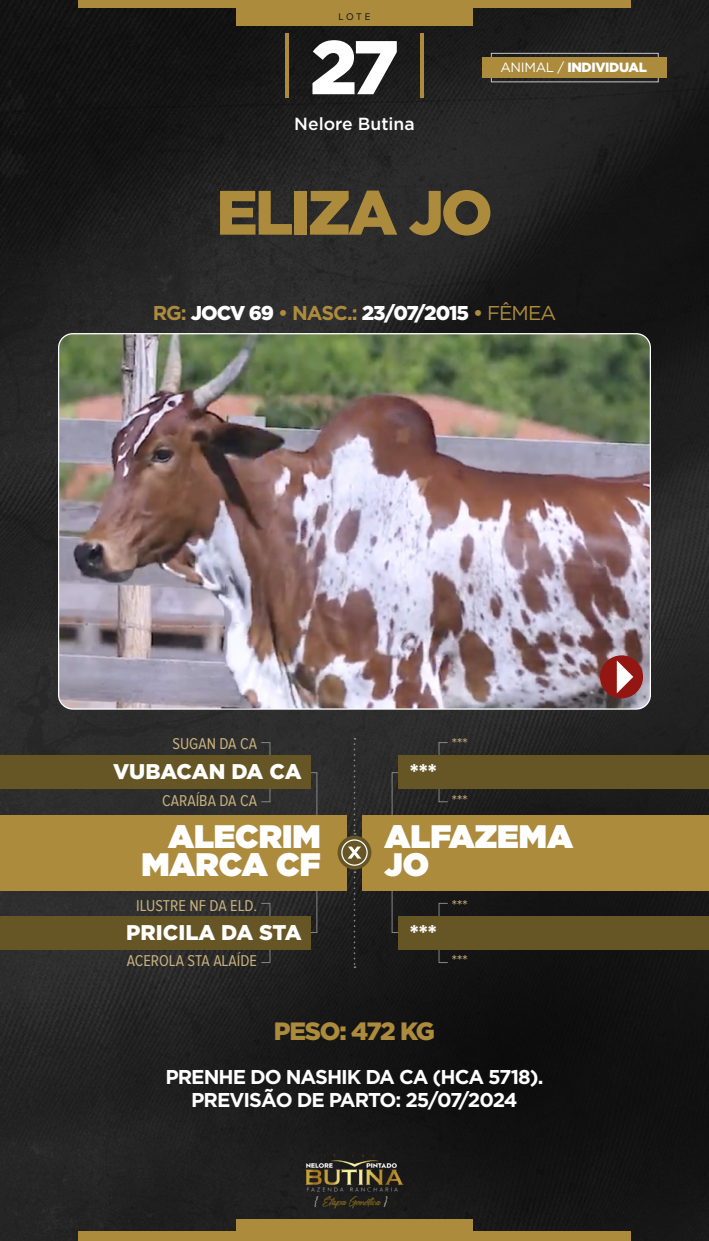
<style>
.page{position:relative;width:709px;height:1241px;background:#fff}
.page>*{position:absolute;margin:0;border:0;box-sizing:border-box;transform-origin:0 0}
.t1{font:900 75.88px "Gotham";color:#fff}
.t2{font:900 62.5px "Gotham";letter-spacing:-.05em;color:#ac8b3d}
.t3{font:900 32.5px/28.8px "Gotham";color:#fff}
.t4{font:900 25px "Gotham";letter-spacing:-.055em;color:#ac8b3d}
.t5{font:900 21.25px "Gotham";color:#fff}
.t6{font:700 20px/23.2px "Gotham";letter-spacing:-.05em;color:#fff;text-align:center}
.t7{font:900 20px "Gotham";letter-spacing:-.05em;color:#fff}
.t8{font:500 17.5px "Gotham";color:#fff}
.t9{font:16.25px "Proxima Nova Cond";color:#c8b17c}
.t10{font:900 13.38px "Gotham";letter-spacing:-.025em;color:#fff}
.t11{font:10px "Proxima Nova";color:#171717}
.s1{font-weight:400}
.s2{font-weight:700;color:#ac8b3d}
.s3{font-weight:400;color:#ac8b3d}
</style>
<div class="page">
<img style="left:0;top:0;width:709px;height:1240px">
<svg style="left:78px;top:0;width:553px;height:26px;background:#705c2d"></svg>
<svg style="left:78px;top:1218px;width:553px;height:22px;background:#796331"></svg>
<svg style="left:482px;top:53px;width:185px;height:29px;background:#8d753d"></svg>
<svg style="left:0;top:737px;width:709px;height:230px;background:#61522c"></svg>
<svg style="left:285px;top:34px;width:4px;height:64px"></svg>
<svg style="left:420px;top:34px;width:4px;height:64px"></svg>
<img style="left:287px;top:1141px;width:135px;height:78px">
<img style="left:59px;top:333px;width:591px;height:376px">
<div style="left:600px;top:655px;width:43px;height:43px;background:#941612;border-radius:50%"></div>
<svg style="left:617px;top:660px;width:16px;height:33px"></svg>
<p class="t11" style="left:338px;top:11px;width:33px">LOTE</p>
<h1 class="t1" style="left:310px;top:23px;width:90px">27</h1>
<p class="t8" style="left:294px;top:114px;width:122px">Nelore Butina</p>
<p class="t10" style="left:500px;top:59px;width:148px"><span class="s1">ANIMAL /</span> INDIVIDUAL</p>
<h2 class="t2" style="left:216px;top:176px;width:278px">ELIZA JO</h2>
<p class="t7" style="left:153px;top:301px;width:405px"><span class="s2">RG:</span> JOCV 69 <span class="s2">• NASC.:</span> 23/07/2015 <span class="s2">•</span> <span class="s3">FÊMEA</span></p>
<p class="t9" style="left:172px;top:734px;width:86px">SUGAN DA CA</p>
<p class="t9" style="left:452px;top:734px;width:17px">***</p>
<h3 class="t5" style="left:113px;top:758px;width:190px">VUBACAN DA CA</h3>
<h3 class="t5" style="left:410px;top:758px;width:29px">***</h3>
<p class="t9" style="left:162px;top:791px;width:96px">CARAÍBA DA CA</p>
<p class="t9" style="left:452px;top:791px;width:17px">***</p>
<h3 class="t3" style="left:141px;top:820px;width:181px;text-align:right">ALECRIM<br>MARCA CF</h3>
<h3 class="t3" style="left:384px;top:820px;width:190px">ALFAZEMA<br>JO</h3>
<p class="t9" style="left:136px;top:896px;width:122px">ILUSTRE NF DA ELD.</p>
<p class="t9" style="left:452px;top:896px;width:17px">***</p>
<h3 class="t5" style="left:126px;top:920px;width:177px">PRICILA DA STA</h3>
<h3 class="t5" style="left:410px;top:920px;width:29px">***</h3>
<p class="t9" style="left:127px;top:951px;width:132px">ACEROLA STA ALAÍDE</p>
<p class="t9" style="left:452px;top:951px;width:17px">***</p>
<h3 class="t4" style="left:274px;top:1016px;width:163px">PESO: 472 KG</h3>
<p class="t6" style="left:165px;top:1064px;width:379px">PRENHE DO NASHIK DA CA (HCA 5718).<br>PREVISÃO DE PARTO: 25/07/2024</p>
</div>
